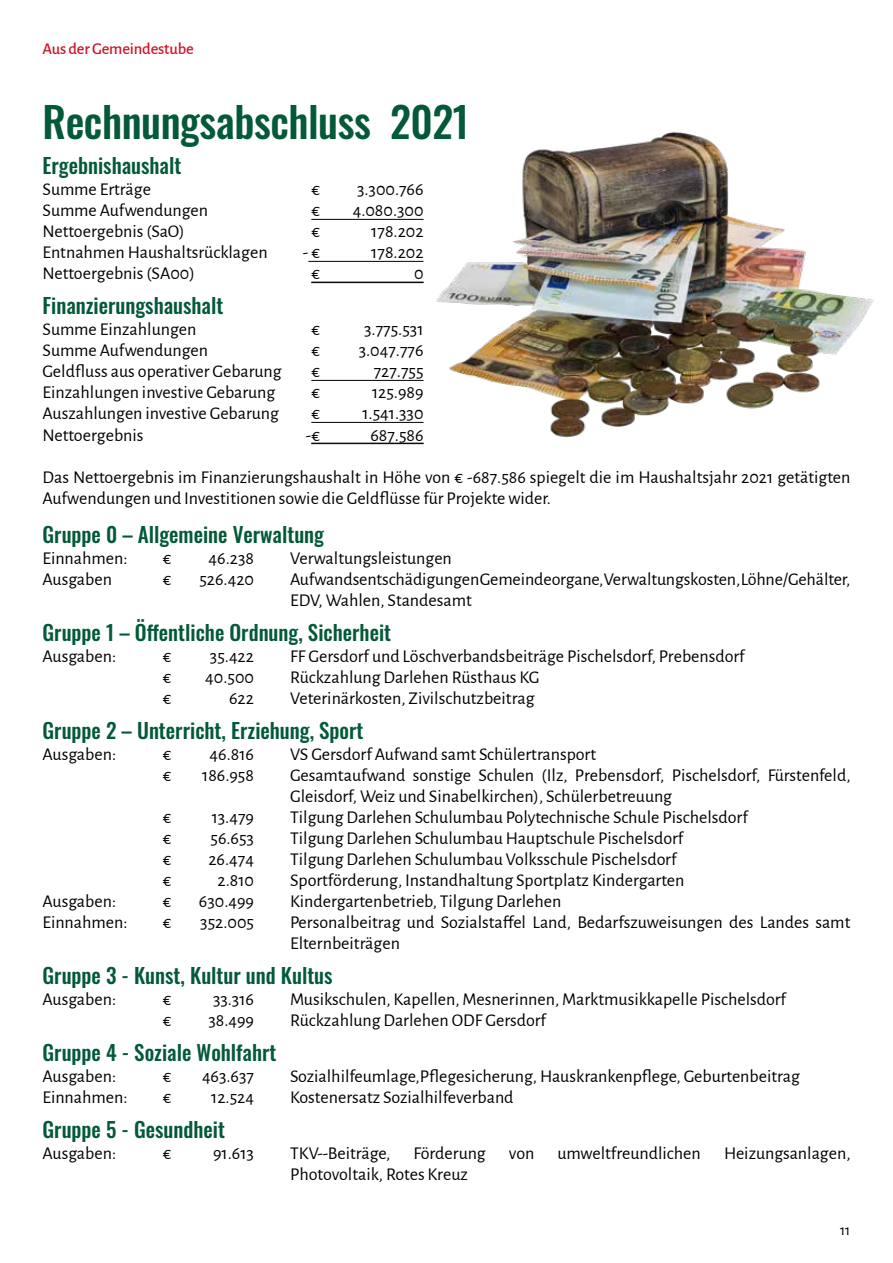
<style>
.page{position:relative;width:893px;height:1263px;background:#fff}
.page>*{position:absolute;margin:0;border:0;box-sizing:border-box;transform-origin:0 0}
.t1{font:500 42px "Oswald";letter-spacing:-.01em;color:#035938}
.t2{font:500 21px "Oswald";color:#035938}
.t3{font:18px/21px "Alegreya Sans";color:#000}
.t4{font:500 16.5px "Alegreya Sans";letter-spacing:-.01em;color:#d01325}
.t5{font:15px "Alegreya Sans";color:#000}
</style>
<div class="page">
<img style="left:392px;top:131px;width:482px;height:314px">
<hr style="left:311px;top:219px;width:113px;height:1px;background:#000">
<hr style="left:308px;top:261px;width:116px;height:1px;background:#000">
<hr style="left:311px;top:282px;width:113px;height:1px;background:#000">
<hr style="left:311px;top:380px;width:113px;height:1px;background:#000">
<hr style="left:311px;top:422px;width:113px;height:1px;background:#000">
<hr style="left:311px;top:443px;width:113px;height:1px;background:#000">
<p class="t4" style="left:43px;top:37px;width:153px">Aus der Gemeindestube</p>
<h1 class="t1" style="left:43px;top:100px;width:428px">Rechnungsabschluss 2021</h1>
<p class="t2" style="left:43px;top:155px;width:140px">Ergebnishaushalt</p>
<p class="t3" style="left:43px;top:178px;width:110px">Summe Erträge</p>
<p class="t3" style="left:311px;top:178px;width:10px">€</p>
<p class="t3" style="left:357px;top:178px;width:68px">3.300.766</p>
<p class="t3" style="left:43px;top:199px;width:167px">Summe Aufwendungen</p>
<p class="t3" style="left:311px;top:199px;width:10px">€</p>
<p class="t3" style="left:353px;top:199px;width:72px">4.080.300</p>
<p class="t3" style="left:43px;top:220px;width:144px">Nettoergebnis (SaO)</p>
<p class="t3" style="left:311px;top:220px;width:10px">€</p>
<p class="t3" style="left:371px;top:220px;width:54px">178.202</p>
<p class="t3" style="left:43px;top:241px;width:227px">Entnahmen Haushaltsrücklagen</p>
<p class="t3" style="left:303px;top:241px;width:19px">- €</p>
<p class="t3" style="left:371px;top:241px;width:54px">178.202</p>
<p class="t3" style="left:43px;top:262px;width:154px">Nettoergebnis (SA00)</p>
<p class="t3" style="left:311px;top:262px;width:10px">€</p>
<p class="t3" style="left:414px;top:262px;width:11px">0</p>
<p class="t2" style="left:43px;top:295px;width:182px">Finanzierungshaushalt</p>
<p class="t3" style="left:43px;top:318px;width:155px">Summe Einzahlungen</p>
<p class="t3" style="left:311px;top:318px;width:10px">€</p>
<p class="t3" style="left:364px;top:318px;width:61px">3.775.531</p>
<p class="t3" style="left:43px;top:339px;width:167px">Summe Aufwendungen</p>
<p class="t3" style="left:311px;top:339px;width:10px">€</p>
<p class="t3" style="left:359px;top:339px;width:66px">3.047.776</p>
<p class="t3" style="left:43px;top:360px;width:241px">Geldfluss aus operativer Gebarung</p>
<p class="t3" style="left:311px;top:360px;width:10px">€</p>
<p class="t3" style="left:374px;top:360px;width:51px">727.755</p>
<p class="t3" style="left:43px;top:381px;width:234px">Einzahlungen investive Gebarung</p>
<p class="t3" style="left:311px;top:381px;width:10px">€</p>
<p class="t3" style="left:372px;top:381px;width:53px">125.989</p>
<p class="t3" style="left:43px;top:402px;width:238px">Auszahlungen investive Gebarung</p>
<p class="t3" style="left:311px;top:402px;width:10px">€</p>
<p class="t3" style="left:362px;top:402px;width:63px">1.541.330</p>
<p class="t3" style="left:43px;top:423px;width:102px">Nettoergebnis</p>
<p class="t3" style="left:306px;top:423px;width:16px">-€</p>
<p class="t3" style="left:370px;top:423px;width:55px">687.586</p>
<p class="t3" style="left:43px;top:465px;width:809px">Das Nettoergebnis im Finanzierungshaushalt in Höhe von € -687.586 spiegelt die im Haushaltsjahr 2021 getätigten<br>Aufwendungen und Investitionen sowie die Geldflüsse für Projekte wider.</p>
<p class="t2" style="left:43px;top:523px;width:283px">Gruppe 0 – Allgemeine Verwaltung</p>
<p class="t3" style="left:43px;top:546px;width:87px">Einnahmen:</p>
<p class="t3" style="left:163px;top:546px;width:10px">€</p>
<p class="t3" style="left:209px;top:546px;width:47px">46.238</p>
<p class="t3" style="left:290px;top:546px;width:163px">Verwaltungsleistungen</p>
<p class="t3" style="left:43px;top:567px;width:71px">Ausgaben</p>
<p class="t3" style="left:163px;top:567px;width:10px">€</p>
<p class="t3" style="left:199px;top:567px;width:56px">526.420</p>
<p class="t3" style="left:290px;top:567px;width:562px">Aufwandsentschädigungen Gemeindeorgane, Verwaltungskosten, Löhne/Gehälter,<br>EDV, Wahlen, Standesamt</p>
<p class="t2" style="left:43px;top:621px;width:350px">Gruppe 1 – Öffentliche Ordnung, Sicherheit</p>
<p class="t3" style="left:43px;top:644px;width:75px">Ausgaben:</p>
<p class="t3" style="left:163px;top:644px;width:10px">€</p>
<p class="t3" style="left:210px;top:644px;width:46px">35.422</p>
<p class="t3" style="left:290px;top:644px;width:456px">FF Gersdorf und Löschverbandsbeiträge Pischelsdorf, Prebensdorf</p>
<p class="t3" style="left:163px;top:665px;width:10px">€</p>
<p class="t3" style="left:205px;top:665px;width:50px">40.500</p>
<p class="t3" style="left:290px;top:665px;width:251px">Rückzahlung Darlehen Rüsthaus KG</p>
<p class="t3" style="left:163px;top:686px;width:10px">€</p>
<p class="t3" style="left:229px;top:686px;width:26px">622</p>
<p class="t3" style="left:290px;top:686px;width:246px">Veterinärkosten, Zivilschutzbeitrag</p>
<p class="t2" style="left:43px;top:719px;width:323px">Gruppe 2 – Unterricht, Erziehung, Sport</p>
<p class="t3" style="left:43px;top:742px;width:75px">Ausgaben:</p>
<p class="t3" style="left:163px;top:742px;width:10px">€</p>
<p class="t3" style="left:210px;top:742px;width:46px">46.816</p>
<p class="t3" style="left:290px;top:742px;width:308px">VS Gersdorf Aufwand samt Schülertransport</p>
<p class="t3" style="left:163px;top:763px;width:10px">€</p>
<p class="t3" style="left:202px;top:763px;width:53px">186.958</p>
<p class="t3" style="left:290px;top:763px;width:562px">Gesamtaufwand sonstige Schulen (Ilz, Prebensdorf, Pischelsdorf, Fürstenfeld,<br>Gleisdorf, Weiz und Sinabelkirchen), Schülerbetreuung</p>
<p class="t3" style="left:163px;top:805px;width:10px">€</p>
<p class="t3" style="left:212px;top:805px;width:44px">13.479</p>
<p class="t3" style="left:290px;top:805px;width:459px">Tilgung Darlehen Schulumbau Polytechnische Schule Pischelsdorf</p>
<p class="t3" style="left:163px;top:826px;width:10px">€</p>
<p class="t3" style="left:211px;top:826px;width:45px">56.653</p>
<p class="t3" style="left:290px;top:826px;width:395px">Tilgung Darlehen Schulumbau Hauptschule Pischelsdorf</p>
<p class="t3" style="left:163px;top:847px;width:10px">€</p>
<p class="t3" style="left:208px;top:847px;width:47px">26.474</p>
<p class="t3" style="left:290px;top:847px;width:388px">Tilgung Darlehen Schulumbau Volksschule Pischelsdorf</p>
<p class="t3" style="left:163px;top:868px;width:10px">€</p>
<p class="t3" style="left:217px;top:868px;width:38px">2.810</p>
<p class="t3" style="left:290px;top:868px;width:396px">Sportförderung, Instandhaltung Sportplatz Kindergarten</p>
<p class="t3" style="left:43px;top:889px;width:75px">Ausgaben:</p>
<p class="t3" style="left:163px;top:889px;width:10px">€</p>
<p class="t3" style="left:199px;top:889px;width:57px">630.499</p>
<p class="t3" style="left:290px;top:889px;width:273px">Kindergartenbetrieb, Tilgung Darlehen</p>
<p class="t3" style="left:43px;top:910px;width:87px">Einnahmen:</p>
<p class="t3" style="left:163px;top:910px;width:10px">€</p>
<p class="t3" style="left:200px;top:910px;width:55px">352.005</p>
<p class="t3" style="left:290px;top:910px;width:562px">Personalbeitrag und Sozialstaffel Land, Bedarfszuweisungen des Landes samt<br>Elternbeiträgen</p>
<p class="t2" style="left:43px;top:964px;width:292px">Gruppe 3 - Kunst, Kultur und Kultus</p>
<p class="t3" style="left:43px;top:987px;width:75px">Ausgaben:</p>
<p class="t3" style="left:163px;top:987px;width:10px">€</p>
<p class="t3" style="left:213px;top:987px;width:43px">33.316</p>
<p class="t3" style="left:290px;top:987px;width:497px">Musikschulen, Kapellen, Mesnerinnen, Marktmusikkapelle Pischelsdorf</p>
<p class="t3" style="left:163px;top:1008px;width:10px">€</p>
<p class="t3" style="left:208px;top:1008px;width:47px">38.499</p>
<p class="t3" style="left:290px;top:1008px;width:258px">Rückzahlung Darlehen ODF Gersdorf</p>
<p class="t2" style="left:43px;top:1041px;width:235px">Gruppe 4 - Soziale Wohlfahrt</p>
<p class="t3" style="left:43px;top:1064px;width:75px">Ausgaben:</p>
<p class="t3" style="left:163px;top:1064px;width:10px">€</p>
<p class="t3" style="left:202px;top:1064px;width:54px">463.637</p>
<p class="t3" style="left:290px;top:1064px;width:511px">Sozialhilfeumlage,Pflegesicherung, Hauskrankenpflege, Geburtenbeitrag</p>
<p class="t3" style="left:43px;top:1085px;width:87px">Einnahmen:</p>
<p class="t3" style="left:163px;top:1085px;width:10px">€</p>
<p class="t3" style="left:211px;top:1085px;width:44px">12.524</p>
<p class="t3" style="left:290px;top:1085px;width:225px">Kostenersatz Sozialhilfeverband</p>
<p class="t2" style="left:43px;top:1118px;width:184px">Gruppe 5 - Gesundheit</p>
<p class="t3" style="left:43px;top:1141px;width:75px">Ausgaben:</p>
<p class="t3" style="left:163px;top:1141px;width:10px">€</p>
<p class="t3" style="left:213px;top:1141px;width:42px">91.613</p>
<p class="t3" style="left:290px;top:1141px;width:102px">TKV--Beiträge,</p>
<p class="t3" style="left:414px;top:1141px;width:74px">Förderung</p>
<p class="t3" style="left:509px;top:1141px;width:27px">von</p>
<p class="t3" style="left:557px;top:1141px;width:145px">umweltfreundlichen</p>
<p class="t3" style="left:724px;top:1141px;width:128px">Heizungsanlagen,</p>
<p class="t3" style="left:290px;top:1162px;width:179px">Photovoltaik, Rotes Kreuz</p>
<p class="t5" style="left:840px;top:1220px;width:12px">11</p>
</div>
